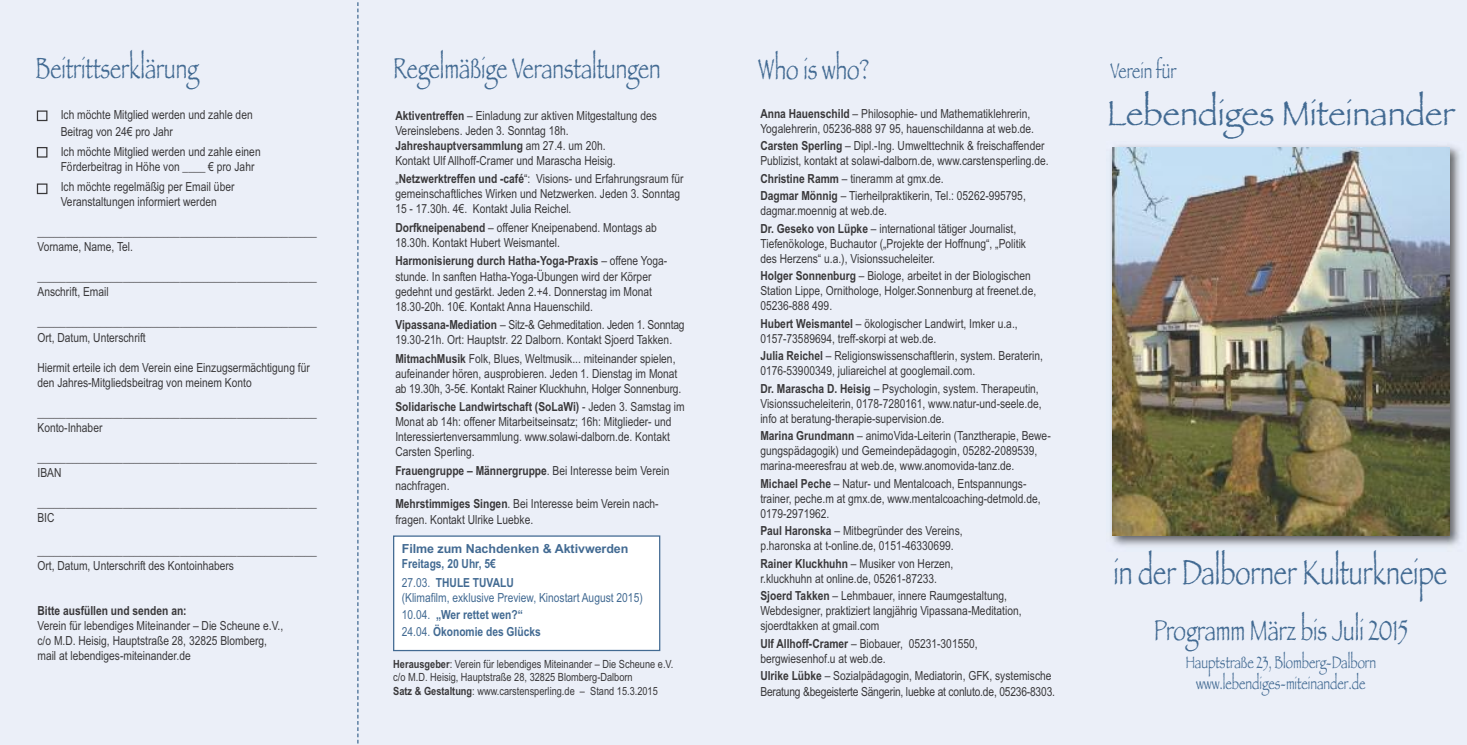
<style>
.page{position:relative;width:1467px;height:745px;background:#fff}
.page>*{position:absolute;margin:0;border:0;box-sizing:border-box;transform-origin:0 0}
.t1{font:condensed 36.25px "Papyrus";color:#426a92}
.t2{font:condensed 36.25px "Papyrus";color:#426a92;scale:1.3 1}
.t3{font:condensed 30px "Papyrus";color:#426a92}
.t4{font:condensed 22.5px "Papyrus";color:#426a92}
.t5{font:condensed 17.5px/21.2px "Papyrus";color:#426a92;text-align:center}
.t6{font:12.5px/15px "Arial Narrow";color:#39383a}
.t7{font:12.5px/16.8px "Arial Narrow";color:#426a92}
.t8{font:700 12.5px/18.5px "Arial Narrow";color:#426a92}
.t9{font:700 12.5px "Arial";letter-spacing:-.005em;color:#426a92}
.t10{font:700 12.5px "Arial Narrow";color:#39383a}
.t11{font:11.25px/13.5px "Arial Narrow";color:#39383a}
.s1{font-weight:700}
.s2{font-weight:400}
</style>
<div class="page">
<div style="left:0;top:0;width:1467px;height:744px;background:#ebeff8"></div>
<img style="left:1110px;top:145px;width:351px;height:401px">
<img style="left:1113px;top:147px;width:336px;height:388px">
<div style="left:37px;top:110px;width:10px;height:11px;border:1px solid #39383a"></div>
<div style="left:37px;top:147px;width:10px;height:10px;border:1px solid #39383a"></div>
<div style="left:37px;top:183px;width:10px;height:11px;border:1px solid #39383a"></div>
<div style="left:394px;top:536px;width:265px;height:113px;background:#fff"></div>
<div style="left:393px;top:535px;width:267px;height:115px;border:1px solid #426a92"></div>
<svg style="left:357px;top:2px;width:1px;height:742px"></svg>
<h2 class="t3" style="left:35px;top:50px;width:164px">Beitrittserklärung</h2>
<p class="t6" style="left:61px;top:107px;width:194px;line-height:16.1px">Ich möchte Mitglied werden und zahle den<br>Beitrag von 24€ pro Jahr</p>
<p class="t6" style="left:61px;top:144px;width:202px">Ich möchte Mitglied werden und zahle einen<br>Förderbeitrag in Höhe von ____ € pro Jahr</p>
<p class="t6" style="left:61px;top:179px;width:175px">Ich möchte regelmäßig per Email über<br>Veranstaltungen informiert werden</p>
<p class="t6" style="left:37px;top:224px;width:281px">_________________________________________________<br>Vorname, Name, Tel.</p>
<p class="t6" style="left:37px;top:269px;width:281px">_________________________________________________<br>Anschrift, Email</p>
<p class="t6" style="left:37px;top:314px;width:281px">_________________________________________________<br>Ort, Datum, Unterschrift</p>
<p class="t6" style="left:37px;top:359px;width:274px">Hiermit erteile ich dem Verein eine Einzugsermächtigung für den Jahres-Mitgliedsbeitrag von meinem Konto</p>
<p class="t6" style="left:37px;top:419px;width:66px">Konto-Inhaber</p>
<p class="t6" style="left:37px;top:464px;width:25px">IBAN</p>
<p class="t6" style="left:37px;top:509px;width:19px">BIC</p>
<p class="t6" style="left:37px;top:557px;width:198px">Ort, Datum, Unterschrift des Kontoinhabers</p>
<p class="t10" style="left:37px;top:602px;width:151px">Bitte ausfüllen und senden an:</p>
<p class="t6" style="left:37px;top:617px;width:247px">Verein für lebendiges Miteinander – Die Scheune e.V., c/o M.D. Heisig, Hauptstraße 28, 32825 Blomberg, mail at lebendiges-miteinander.de</p>
<h2 class="t3" style="left:393px;top:50px;width:269px">Regelmäßige Veranstaltungen</h2>
<h2 class="t3" style="left:758px;top:51px;width:113px">Who is who?</h2>
<p class="t6" style="left:760px;top:106px;width:275px"><span class="s1">Anna Hauenschild</span> – Philosophie- und Mathematiklehrerin,<br>Yogalehrerin, 05236-888 97 95, hauenschildanna at web.de.</p>
<p class="t6" style="left:760px;top:138px;width:290px"><span class="s1">Carsten Sperling</span> – Dipl.-Ing. Umwelttechnik &amp; freischaffender<br>Publizist, kontakt at solawi-dalborn.de, www.carstensperling.de.</p>
<p class="t6" style="left:760px;top:169px;width:267px;line-height:17.5px"><span class="s1">Christine Ramm</span> – tineramm at gmx.de.<br><span class="s1">Dagmar Mönnig</span> – Tierheilpraktikerin, Tel.: 05262-995795,</p>
<p class="t6" style="left:760px;top:202px;width:257px;line-height:17.5px">dagmar.moennig at web.de.<br><span class="s1">Dr. Geseko von Lüpke</span> – international tätiger Journalist,</p>
<p class="t6" style="left:760px;top:236px;width:267px">Tiefenökologe, Buchautor („Projekte der Hoffnung“, „Politik des Herzens“ u.a.), Visionssucheleiter.</p>
<p class="t6" style="left:760px;top:268px;width:277px"><span class="s1">Holger Sonnenburg</span> – Biologe, arbeitet in der Biologischen<br>Station Lippe, Ornithologe, Holger.Sonnenburg at freenet.de,<br>05236-888 499.</p>
<p class="t6" style="left:760px;top:316px;width:259px"><span class="s1">Hubert Weismantel</span> – ökologischer Landwirt, Imker u.a.,<br>0157-73589694, treff-skorpi at web.de.</p>
<p class="t6" style="left:760px;top:348px;width:284px"><span class="s1">Julia Reichel</span> – Religionswissenschaftlerin, system. Beraterin,<br>0176-53900349, juliareichel at googlemail.com.</p>
<p class="t6" style="left:760px;top:380px;width:283px"><span class="s1">Dr. Marascha D. Heisig</span> – Psychologin, system. Therapeutin,<br>Visionssucheleiterin, 0178-7280161, www.natur-und-seele.de, info at beratung-therapie-supervision.de.</p>
<p class="t6" style="left:760px;top:428px;width:292px"><span class="s1">Marina Grundmann</span> – animoVida-Leiterin (Tanztherapie, Bewe&shy;gungspädagogik) und Gemeindepädagogin, 05282-2089539, marina-meeresfrau at web.de, www.anomovida-tanz.de.</p>
<p class="t6" style="left:760px;top:475px;width:282px"><span class="s1">Michael Peche</span> – Natur- und Mentalcoach, Entspannungs&shy;trainer, peche.m at gmx.de, www.mentalcoaching-detmold.de,<br>0179-2971962.</p>
<p class="t6" style="left:760px;top:523px;width:204px"><span class="s1">Paul Haronska</span> – Mitbegründer des Vereins, p.haronska at t-online.de, 0151-46330699.</p>
<p class="t6" style="left:760px;top:555px;width:195px"><span class="s1">Rainer Kluckhuhn</span> – Musiker von Herzen, r.kluckhuhn at online.de, 05261-87233.</p>
<p class="t6" style="left:760px;top:588px;width:263px"><span class="s1">Sjoerd Takken</span> – Lehmbauer, innere Raumgestaltung,<br>Webdesigner, praktiziert langjährig Vipassana-Meditation, sjoerdtakken at gmail.com</p>
<p class="t6" style="left:760px;top:635px;width:219px"><span class="s1">Ulf Allhoff-Cramer</span> – Biobauer, 05231-301550, bergwiesenhof.u at web.de.</p>
<p class="t6" style="left:760px;top:668px;width:296px"><span class="s1">Ulrike Lübke</span> – Sozialpädagogin, Mediatorin, GFK, systemische<br>Beratung &amp;begeisterte Sängerin, luebke at conluto.de, 05236-8303.</p>
<p class="t6" style="left:395px;top:108px;width:263px"><span class="s1">Aktiventreffen</span> – Einladung zur aktiven Mitgestaltung des Vereinslebens. Jeden 3. Sonntag 18h.<br><span class="s1">Jahreshauptversammlung</span> am 27.4. um 20h.<br>Kontakt Ulf Allhoff-Cramer und Marascha Heisig.</p>
<p class="t6" style="left:395px;top:171px;width:290px">„<span class="s1">Netzwerktreffen und -café</span>“: Visions- und Erfahrungsraum für gemeinschaftliches Wirken und Netzwerken. Jeden 3. Sonntag<br>15 - 17.30h. 4€. Kontakt Julia Reichel.</p>
<p class="t6" style="left:395px;top:220px;width:263px"><span class="s1">Dorfkneipenabend</span> – offener Kneipenabend. Montags ab<br>18.30h. Kontakt Hubert Weismantel.</p>
<p class="t6" style="left:395px;top:253px;width:273px"><span class="s1">Harmonisierung durch Hatha-Yoga-Praxis</span> – offene Yoga&shy;stunde. In sanften Hatha-Yoga-Übungen wird der Körper gedehnt und gestärkt. Jeden 2.+4. Donnerstag im Monat 18.30-20h. 10€. Kontakt Anna Hauenschild.</p>
<p class="t6" style="left:395px;top:317px;width:291px"><span class="s1">Vipassana-Mediation</span> – Sitz-&amp; Gehmeditation. Jeden 1. Sonntag<br>19.30-21h. Ort: Hauptstr. 22 Dalborn. Kontakt Sjoerd Takken.</p>
<p class="t6" style="left:395px;top:350px;width:287px"><span class="s1">MitmachMusik</span> Folk, Blues, Weltmusik... miteinander spielen, aufeinander hören, ausprobieren. Jeden 1. Dienstag im Monat ab 19.30h, 3-5€. Kontakt Rainer Kluckhuhn, Holger Sonnenburg.</p>
<p class="t6" style="left:395px;top:399px;width:291px"><span class="s1">Solidarische Landwirtschaft (SoLaWi)</span> - Jeden 3. Samstag im Monat ab 14h: offener Mitarbeitseinsatz; 16h: Mitglieder- und Interessiertenversammlung. www.solawi-dalborn.de. Kontakt Carsten Sperling.</p>
<p class="t6" style="left:395px;top:463px;width:276px"><span class="s1">Frauengruppe – Männergruppe</span>. Bei Interesse beim Verein nachfragen.</p>
<p class="t6" style="left:395px;top:496px;width:265px"><span class="s1">Mehrstimmiges Singen</span>. Bei Interesse beim Verein nach&shy;fragen. Kontakt Ulrike Luebke.</p>
<p class="t9" style="left:402px;top:541px;width:228px">Filme zum Nachdenken &amp; Aktivwerden</p>
<p class="t8" style="left:402px;top:554px;width:114px">Freitags, 20 Uhr, 5€<br><span class="s2">27.03.</span> THULE TUVALU</p>
<p class="t7" style="left:402px;top:589px;width:243px">(Klimafilm, exklusive Preview, Kinostart August 2015)<br>10.04. <span class="s1">„Wer rettet wen?“<br></span>24.04. <span class="s1">Ökonomie des Glücks</span></p>
<p class="t11" style="left:393px;top:656px;width:282px"><span class="s1">Herausgeber</span>: Verein für lebendiges Miteinander – Die Scheune e.V. c/o M.D. Heisig, Hauptstraße 28, 32825 Blomberg-Dalborn<br><span class="s1">Satz &amp; Gestaltung</span>: www.carstensperling.de – Stand 15.3.2015</p>
<h3 class="t4" style="left:1111px;top:57px;width:68px">Verein für</h3>
<h1 class="t2" style="left:1107px;top:91px;width:269px">Lebendiges Miteinander</h1>
<h1 class="t1" style="left:1113px;top:549px;width:335px">in der Dalborner Kulturkneipe</h1>
<h2 class="t3" style="left:1154px;top:611px;width:256px">Programm März bis Juli 2015</h2>
<h3 class="t5" style="left:1186px;top:650px;width:192px">Hauptstraße 23, Blomberg-Dalborn www.lebendiges-miteinander.de</h3>
</div>
